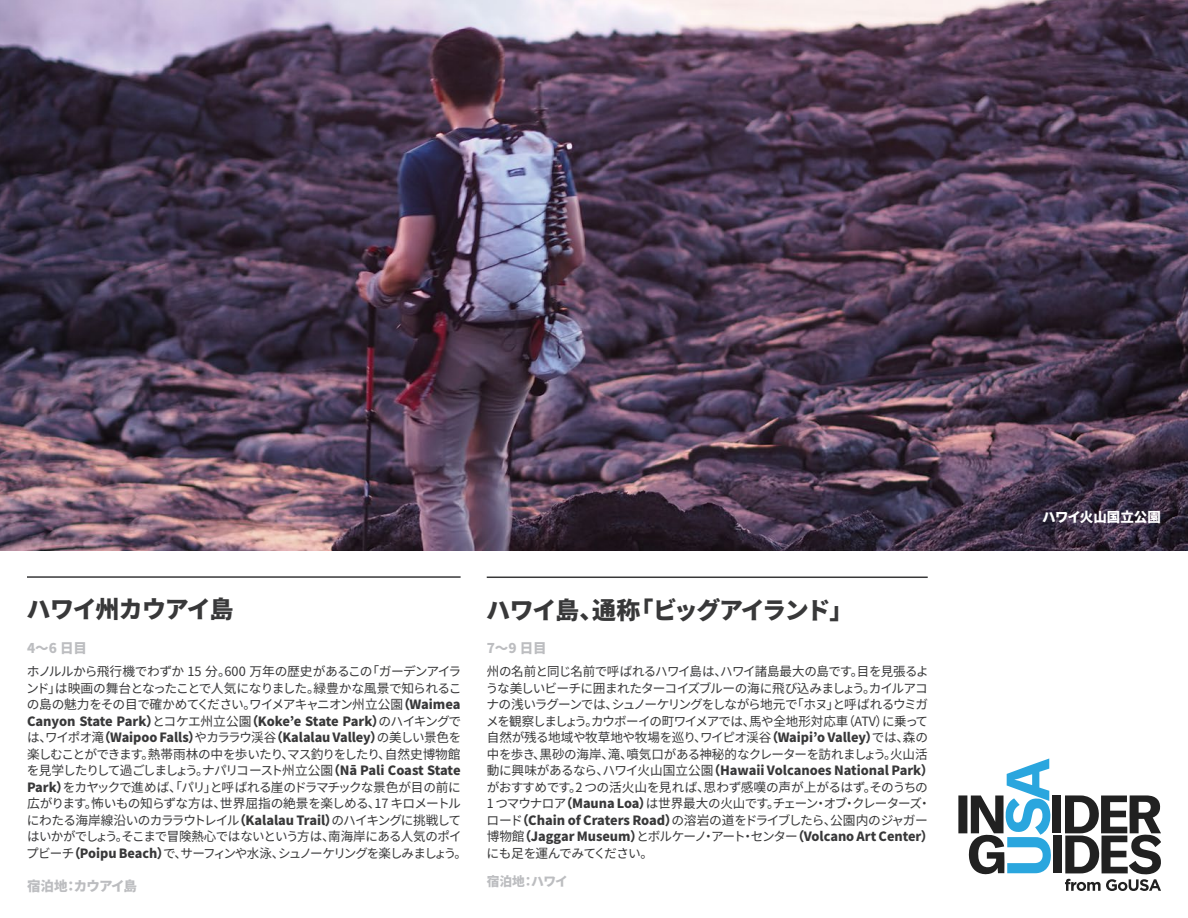
<style>
.page{position:relative;width:1188px;height:918px;background:#fff}
.page>*{position:absolute;margin:0;border:0;box-sizing:border-box;transform-origin:0 0}
.Section_Title{font:900 24px "Noto Sans CJ Kjp";letter-spacing:-.055em;color:#383839}
.Accommodation{font:900 13.5px "Noto Sans CJ Kjp";letter-spacing:-.03em;color:#bcbdc0}
.Accommodation-2{font:900 13.5px "Noto Sans CJ Kjp";letter-spacing:-.065em;color:#bcbdc0}
.Photo_Caption{font:900 13.5px "Noto Sans CJ Kjp";color:#fff}
.t1{font:12.75px/16.5px "Noto Sans CJ Kjp";letter-spacing:-.055em;color:#383839}
.t2{font:900 12.75px "Noto Sans CJ Kjp";letter-spacing:-.015em;color:#bcbdc0}
.s1{font-weight:900}
</style>
<div class="page">
<img style="left:0;top:0;width:1188px;height:551px">
<hr style="left:27px;top:576px;width:434px;height:2px;background:#383839">
<hr style="left:487px;top:577px;width:441px;height:1px;background:#383839">
<svg style="left:958px;top:759px;width:93px;height:116px"></svg>
<div style="left:1053px;top:796px;width:8px;height:37px;background:#212121"></div>
<div style="left:1053px;top:836px;width:8px;height:37px;background:#212121"></div>
<svg style="left:1065px;top:795px;width:96px;height:96px"></svg>
<p class="Section_Title" style="left:26px;top:596px;width:208px">ハワイ州カウアイ島</p>
<p class="Accommodation" style="left:27px;top:640px;width:62px">4～6 日目</p>
<p class="t1" style="left:26px;top:663px;width:442px">ホノルルから飛行機でわずか 15 分。600 万年の歴史があるこの「ガーデンアイランド」は映画の舞台となったことで人気になりました。緑豊かな風景で知られるこの島の魅力をその目で確かめてください。ワイメアキャニオン州立公園<span class="s1">（Waimea Canyon State Park）</span>とコケエ州立公園<span class="s1">（Koke’e State Park）</span>のハイキングでは、ワイポオ滝<span class="s1">（Waipoo Falls）</span>やカララウ渓谷<span class="s1">（Kalalau Valley）</span>の美しい景色を楽しむことができます。熱帯雨林の中を歩いたり、マス釣りをしたり、自然史博物館を見学したりして過ごしましょう。ナパリコースト州立公園<span class="s1">（Nā Pali Coast State Park）</span>をカヤックで進めば、「パリ」と呼ばれる崖のドラマチックな景色が目の前に広がります。怖いもの知らずな方は、世界屈指の絶景を楽しめる、17 キロメートルにわたる海岸線沿いのカララウトレイル<span class="s1">（Kalalau Trail）</span>のハイキングに挑戦してはいかがでしょう。そこまで冒険熱心ではないという方は、南海岸にある人気のポイプビーチ<span class="s1">（Poipu Beach）</span>で、サーフィンや水泳、シュノーケリングを楽しみましょう。</p>
<p class="Accommodation-2" style="left:27px;top:878px;width:112px">宿泊地：カウアイ島</p>
<p class="Section_Title" style="left:486px;top:596px;width:369px">ハワイ島、通称「ビッグアイランド」</p>
<p class="Accommodation" style="left:487px;top:640px;width:62px">7～9 日目</p>
<p class="t1" style="left:486px;top:664px;width:449px">州の名前と同じ名前で呼ばれるハワイ島は、ハワイ諸島最大の島です。目を見張るような美しいビーチに囲まれたターコイズブルーの海に飛び込みましょう。カイルアコナの浅いラグーンでは、シュノーケリングをしながら地元で「ホヌ」と呼ばれるウミガメを観察しましょう。カウボーイの町ワイメアでは、馬や全地形対応車（ATV）に乗って自然が残る地域や牧草地や牧場を巡り、ワイピオ渓谷<span class="s1">（Waipi’o Valley）</span>では、森の中を歩き、黒砂の海岸、滝、噴気口がある神秘的なクレーターを訪れましょう。火山活動に興味があるなら、ハワイ火山国立公園<span class="s1">（Hawaii Volcanoes National Park）</span>がおすすめです。2 つの活火山を見れば、思わず感嘆の声が上がるはず。そのうちの1 つマウナロア<span class="s1">（Mauna Loa）</span>は世界最大の火山です。チェーン・オブ・クレーターズ・ロード<span class="s1">（Chain of Craters Road）</span>の溶岩の道をドライブしたら、公園内のジャガー博物館<span class="s1">（Jaggar Museum）</span>とボルケーノ・アート・センター<span class="s1">（Volcano Art Center）</span>にも足を運んでみてください。</p>
<p class="t2" style="left:487px;top:874px;width:83px">宿泊地：ハワイ</p>
<p class="Photo_Caption" style="left:1042px;top:509px;width:120px">ハワイ火山国立公園</p>
</div>
